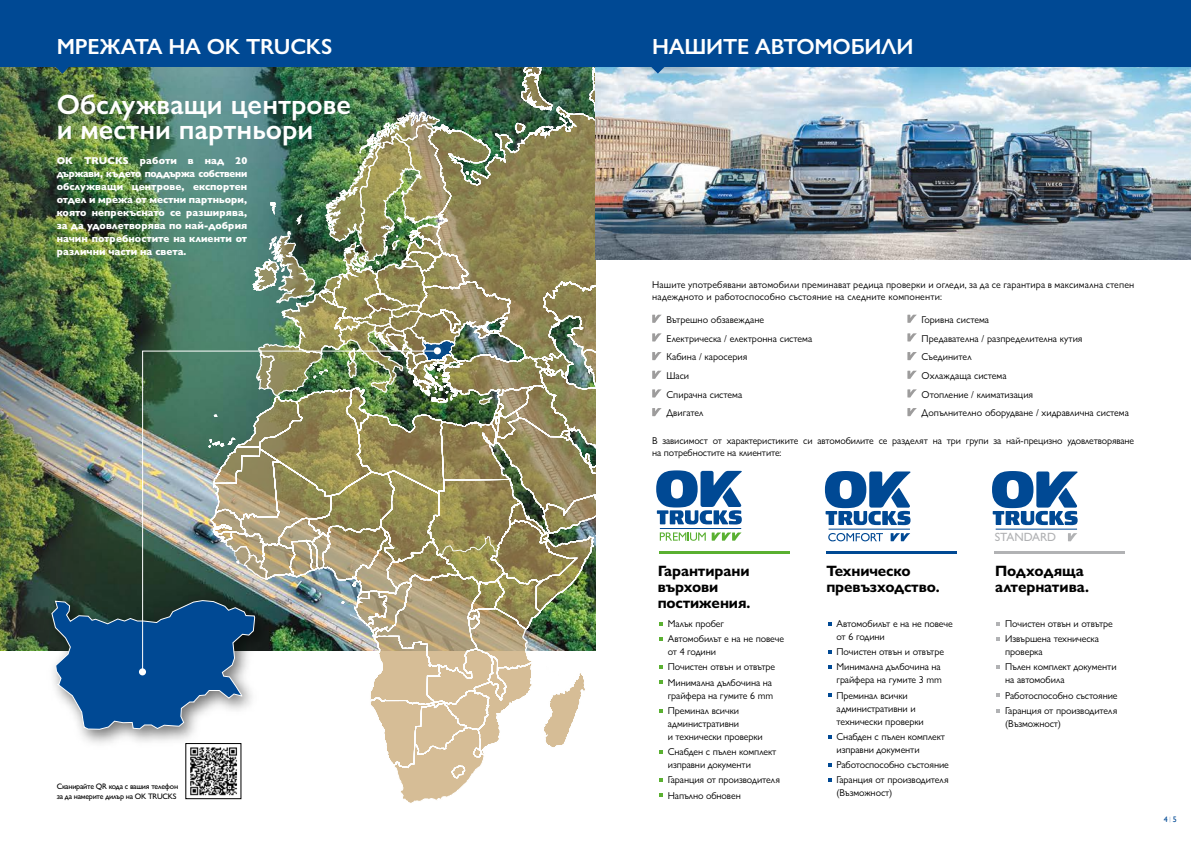
<style>
.page{position:relative;width:1191px;height:842px;background:#fff}
.page>*{position:absolute;margin:0;border:0;box-sizing:border-box;transform-origin:0 0}
.t1{font:600 28px/25px "Gill Sans Nova";color:#fff}
.t2{font:600 22px "Gill Sans Nova";letter-spacing:-.01em;color:#fff}
.t3{font:700 15px/16px "Gill Sans Nova";letter-spacing:-.01em;color:#000}
.t4{font:12px "Gill Sans";color:#b1b2b4}
.t5{font:10px/15.3px "Gill Sans Nova";letter-spacing:-.01em;color:#000}
.t6{font:800 10px/13px "Gill Sans Nova";color:#fff;text-align:justify}
.t7{font:10px/12.5px "Gill Sans Nova";letter-spacing:.01em;color:#000}
.t8{font:500 8px/10px "Gill Sans Nova";letter-spacing:-.03em;color:#000}
.t9{font:8px "Gill Sans";color:#004994}
</style>
<div class="page">
<img style="left:0;top:67px;width:427px;height:584px">
<img style="left:0;top:67px;width:181px;height:583px">
<img style="left:428px;top:67px;width:167px;height:44px">
<img style="left:38px;top:586px;width:13px;height:65px">
<img style="left:51px;top:111px;width:545px;height:692px">
<div style="left:434px;top:347px;width:7px;height:7px;background:#fff;border-radius:50%"></div>
<img style="left:142px;top:351px;width:296px;height:321px">
<div style="left:139px;top:668px;width:7px;height:7px;background:#fff;border-radius:50%"></div>
<img style="left:188px;top:745px;width:51px;height:52px">
<div style="left:186px;top:743px;width:55px;height:56px;border:1px solid #000"></div>
<img style="left:595px;top:67px;width:596px;height:192px">
<div style="left:0;top:0;width:595px;height:67px;background:#004994"></div>
<svg style="left:55px;top:67px;width:14px;height:7px"></svg>
<div style="left:595px;top:0;width:596px;height:67px;background:#004994"></div>
<svg style="left:651px;top:67px;width:14px;height:7px"></svg>
<svg style="left:652px;top:315px;width:9px;height:8px"></svg>
<svg style="left:652px;top:333px;width:9px;height:8px"></svg>
<svg style="left:652px;top:352px;width:9px;height:8px"></svg>
<svg style="left:652px;top:371px;width:9px;height:8px"></svg>
<svg style="left:652px;top:389px;width:9px;height:8px"></svg>
<svg style="left:652px;top:408px;width:9px;height:8px"></svg>
<svg style="left:907px;top:315px;width:9px;height:8px"></svg>
<svg style="left:907px;top:333px;width:9px;height:8px"></svg>
<svg style="left:907px;top:352px;width:9px;height:8px"></svg>
<svg style="left:907px;top:371px;width:9px;height:8px"></svg>
<svg style="left:907px;top:389px;width:9px;height:8px"></svg>
<svg style="left:907px;top:408px;width:9px;height:8px"></svg>
<svg style="left:996px;top:622px;width:4px;height:3px"></svg>
<svg style="left:996px;top:637px;width:4px;height:3px"></svg>
<svg style="left:996px;top:665px;width:4px;height:4px"></svg>
<svg style="left:996px;top:694px;width:4px;height:3px"></svg>
<svg style="left:996px;top:709px;width:4px;height:3px"></svg>
<hr style="left:994px;top:551px;width:130px;height:3px;background:#b1b2b4">
<svg style="left:992px;top:471px;width:85px;height:54px"></svg>
<hr style="left:995px;top:529px;width:82px;height:1px;background:#004994">
<svg style="left:1068px;top:533px;width:9px;height:8px"></svg>
<svg style="left:828px;top:665px;width:3px;height:4px"></svg>
<svg style="left:828px;top:778px;width:3px;height:4px"></svg>
<hr style="left:826px;top:551px;width:131px;height:3px;background:#004994">
<svg style="left:825px;top:471px;width:85px;height:54px"></svg>
<hr style="left:828px;top:529px;width:82px;height:1px;background:#004994">
<svg style="left:828px;top:533px;width:55px;height:8px"></svg>
<svg style="left:890px;top:533px;width:20px;height:8px"></svg>
<svg style="left:659px;top:665px;width:3px;height:4px"></svg>
<svg style="left:659px;top:778px;width:3px;height:4px"></svg>
<hr style="left:659px;top:551px;width:130px;height:3px;background:#5ab031">
<svg style="left:656px;top:470px;width:86px;height:54px"></svg>
<hr style="left:660px;top:528px;width:81px;height:1px;background:#004994">
<svg style="left:660px;top:532px;width:81px;height:9px"></svg>
<h2 class="t2" style="left:57px;top:33px;width:277px">МРЕЖАТА НА OK TRUCKS</h2>
<h2 class="t2" style="left:652px;top:33px;width:263px">НАШИТЕ АВТОМОБИЛИ</h2>
<h1 class="t1" style="left:57px;top:92px;width:296px">Обслужващи центрове и местни партньори</h1>
<p class="t6" style="left:57px;top:154px;width:192px">OK TRUCKS работи в над 20 държави, където поддържа собствени обслужващи центрове, експортен отдел и мрежа от местни партньори, която непрекъснато се разширява, за да удовлетворява по най-добрия начин потребностите на клиенти от различни части на света.</p>
<p class="t8" style="left:57px;top:781px;width:123px">Сканирайте QR кода с вашия телефон за да намерите дилър на OK TRUCKS</p>
<p class="t7" style="left:652px;top:278px;width:483px">Нашите употребявани автомобили преминават редица проверки и огледи, за да се гарантира в максимална степен надеждното и работоспособно състояние на следните компоненти:</p>
<p class="t5" style="left:666px;top:310px;width:147px;line-height:18.7px">Вътрешно обзавеждане<br>Електрическа / електронна система<br>Кабина / каросерия<br>Шаси<br>Спирачна система<br>Двигател</p>
<p class="t5" style="left:921px;top:310px;width:209px;line-height:18.7px">Горивна система<br>Предавателна / разпределителна кутия<br>Съединител<br>Охлаждаща система<br>Отопление / климатизация<br>Допълнително оборудване / хидравлична система</p>
<p class="t5" style="left:652px;top:434px;width:483px;line-height:12.5px">В зависимост от характеристиките си автомобилите се разделят на три групи за най-прецизно удовлетворяване на потребностите на клиентите:</p>
<h3 class="t3" style="left:657px;top:563px;width:94px">Гарантирани върхови постижения.</h3>
<p class="t5" style="left:668px;top:616px;width:118px">Малък пробег<br>Автомобилът е на не повече</p>
<p class="t5" style="left:668px;top:644px;width:109px">от 4 години<br>Почистен отвън и отвътре<br>Минимална дълбочина на</p>
<p class="t5" style="left:668px;top:687px;width:107px">грайфера на гумите 6 mm<br>Преминал всички</p>
<p class="t5" style="left:668px;top:717px;width:97px;line-height:13px">административни<br>и технически проверки</p>
<p class="t5" style="left:668px;top:745px;width:110px;line-height:13px">Снабден с пълен комплект изправни документи</p>
<p class="t5" style="left:668px;top:772px;width:114px">Гаранция от производителя<br>Напълно обновен</p>
<h3 class="t3" style="left:826px;top:563px;width:115px">Техническо превъзходство.</h3>
<p class="t5" style="left:836px;top:617px;width:118px;line-height:13px">Автомобилът е на не повече от 6 години</p>
<p class="t5" style="left:836px;top:644px;width:109px">Почистен отвън и отвътре<br>Минимална дълбочина на</p>
<p class="t5" style="left:836px;top:672px;width:107px">грайфера на гумите 3 mm<br>Преминал всички</p>
<p class="t5" style="left:836px;top:701px;width:89px;line-height:13px">административни и технически проверки</p>
<p class="t5" style="left:836px;top:730px;width:110px;line-height:13px">Снабден с пълен комплект изправни документи</p>
<p class="t5" style="left:836px;top:757px;width:114px">Работоспособно състояние<br>Гаранция от производителя</p>
<p class="t5" style="left:836px;top:785px;width:57px">(Възможност)</p>
<p class="t4" style="left:994px;top:530px;width:63px">STANDARD</p>
<h3 class="t3" style="left:995px;top:563px;width:95px">Подходяща алтернатива.</h3>
<p class="t5" style="left:1005px;top:616px;width:109px">Почистен отвън и отвътре<br>Извършена техническа</p>
<p class="t5" style="left:1005px;top:644px;width:113px">проверка<br>Пълен комплект документи</p>
<p class="t5" style="left:1005px;top:672px;width:114px">на автомобила<br>Работоспособно състояние<br>Гаранция от производителя</p>
<p class="t5" style="left:1005px;top:716px;width:57px">(Възможност)</p>
<p class="t9" style="left:1163px;top:815px;width:15px">4 <sup>|</sup> 5</p>
</div>
